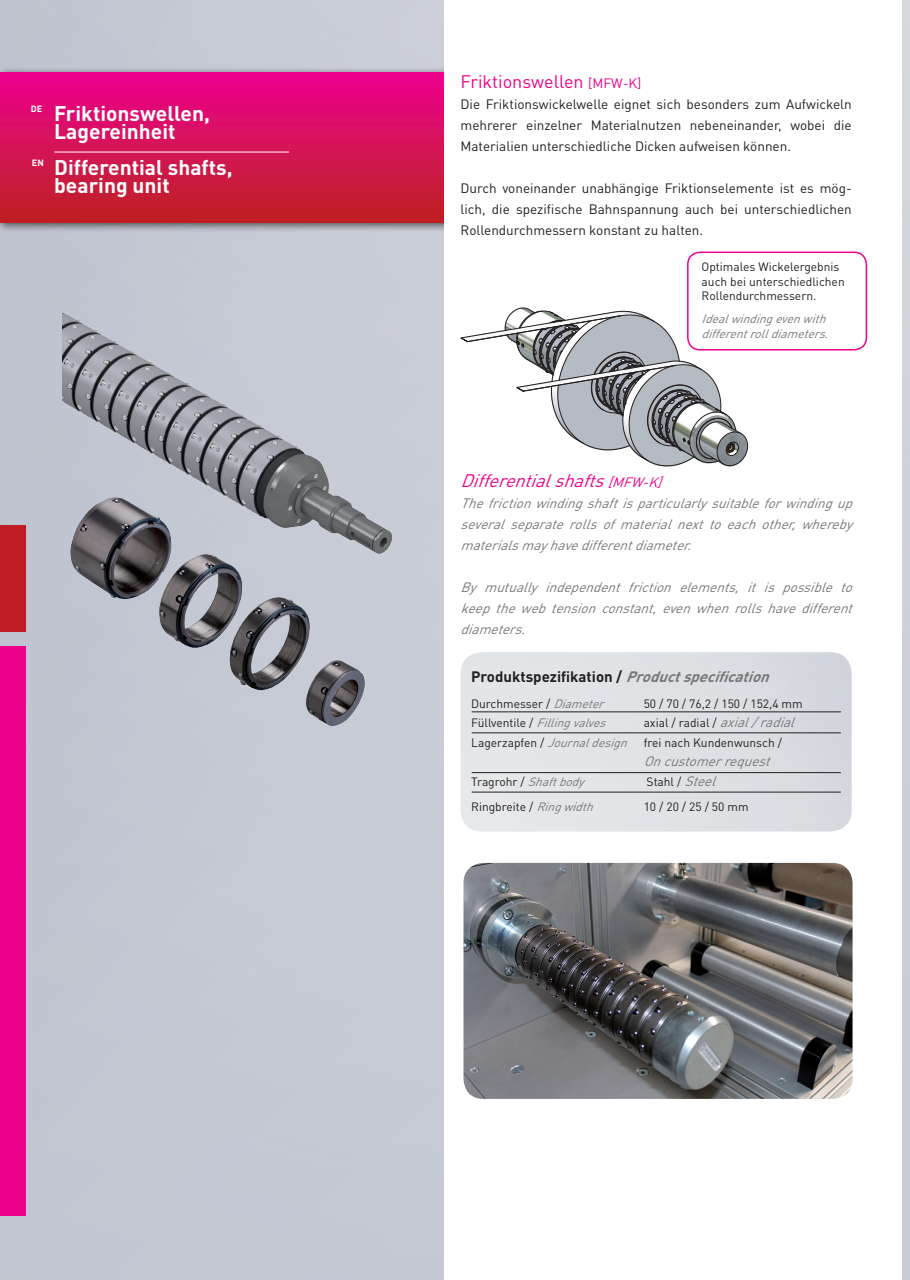
<style>
.page{position:relative;width:910px;height:1280px;background:#c4c9d3}
.page>*{position:absolute;margin:0;border:0;box-sizing:border-box;transform-origin:0 0}
.t1{font:700 21px/18px "DIN Pro";color:#fff}
.t2{font:italic 18px "DIN Pro";color:#ed028c}
.t3{font:18px "DIN Pro";color:#ed028c}
.t4{font:700 15px "DIN Pro";color:#231f20}
.t5{font:13.5px/21px "DIN Pro";color:#231f20;text-align:justify}
.t6{font:italic 13.5px/21px "DIN Pro";color:#76787b;text-align:justify}
.t7{font:12px/14.4px "DIN Pro";color:#231f20}
.t8{font:italic 12px/14.4px "DIN Pro";color:#76787b}
.t9{font:700 9px "DIN Pro";color:#fff}
.s1{font-size:13.5px}
.s2{font-style:italic;color:#76787b}
.s3{font-style:normal;color:#231f20}
.s4{font-style:italic;font-size:13.5px;color:#76787b}
</style>
<div class="page">
<div style="left:0;top:526px;width:26px;height:106px;background:#be1e23"></div>
<div style="left:0;top:646px;width:26px;height:569px;background:#ed028c"></div>
<img style="left:63px;top:313px;width:344px;height:250px">
<div style="left:0;top:66px;width:476px;height:167px;background:#231f20;opacity:.75"></div>
<div style="left:0;top:72px;width:466px;height:150px;background:linear-gradient(to bottom,#ee018e,#bd2222)"></div>
<div style="left:444px;top:0;width:457px;height:1280px;background:#fff"></div>
<hr style="left:54px;top:152px;width:235px;height:1px;background:#fff">
<img style="left:39px;top:489px;width:352px;height:305px">
<img style="left:460px;top:652px;width:392px;height:179px">
<hr style="left:472px;top:733px;width:369px;height:1px;background:#231f20">
<hr style="left:472px;top:772px;width:369px;height:1px;background:#231f20">
<hr style="left:472px;top:712px;width:369px;height:1px;background:#231f20">
<hr style="left:472px;top:792px;width:369px;height:1px;background:#231f20">
<img style="left:442px;top:302px;width:315px;height:213px">
<svg style="left:460px;top:307px;width:288px;height:159px"></svg>
<img style="left:463px;top:863px;width:389px;height:236px">
<div style="left:687px;top:252px;width:180px;height:98px;border:2px solid #ed028c;border-radius:12px"></div>
<p class="t9" style="left:31px;top:103px;width:13px">DE</p>
<p class="t9" style="left:32px;top:157px;width:13px">EN</p>
<h1 class="t1" style="left:54px;top:104px;width:157px">Friktionswellen,<br>Lagereinheit</h1>
<h1 class="t1" style="left:54px;top:158px;width:180px">Differential shafts, bearing unit</h1>
<h2 class="t3" style="left:460px;top:69px;width:183px">Friktionswellen <span class="s1">[MFW-K]</span></h2>
<p class="t5" style="left:460px;top:93px;width:393px">Die Friktionswickelwelle eignet sich besonders zum Aufwickeln mehrerer einzelner Materialnutzen nebeneinander, wobei die Materialien unterschiedliche Dicken aufweisen können.</p>
<p class="t5" style="left:460px;top:177px;width:393px">Durch voneinander unabhängige Friktionselemente ist es mög&shy;lich, die spezifische Bahnspannung auch bei unterschiedlichen Rollendurchmessern konstant zu halten.</p>
<p class="t7" style="left:702px;top:259px;width:145px">Optimales Wickelergebnis auch bei unterschiedlichen<br>Rollendurchmessern.</p>
<p class="t8" style="left:702px;top:311px;width:133px">Idealwindingevenwith differentrolldiameters.</p>
<h2 class="t2" style="left:460px;top:468px;width:208px">Differentialshafts<span class="s1">[MFW-K]</span></h2>
<p class="t6" style="left:460px;top:492px;width:399px">Thefrictionwindingshaftisparticularlysuitableforwindingup severalseparaterollsofmaterialnexttoeachother,whereby materialsmayhavedifferentdiameter.</p>
<p class="t6" style="left:460px;top:576px;width:399px">By mutually independent friction elements, it is possible to keepthewebtensionconstant,evenwhenrollshavedifferent diameters.</p>
<p class="t4" style="left:471px;top:666px;width:306px">Produktspezifikation / <span class="s2">Productspecification</span></p>
<p class="t7" style="left:471px;top:695px;width:139px">Durchmesser / <span class="s2">Diameter</span></p>
<p class="t7" style="left:644px;top:695px;width:161px">50 / 70 / 76,2 / 150 / 152,4 mm</p>
<p class="t8" style="left:471px;top:715px;width:141px"><span class="s3">F ü l lv e n t i l e /</span> Fillingvalves</p>
<p class="t7" style="left:471px;top:712px;width:331px;line-height:19.5px;text-indent:172px">a x i a l / ra d i a l / <span class="s4">axial/radial<br></span>Lagerzapfen / <span class="s2">Journaldesign</span> frei nach Kundenwunsch /</p>
<p class="t6" style="left:644px;top:750px;width:133px">Oncustomerrequest</p>
<p class="t7" style="left:471px;top:773px;width:119px">T r a g r o h r / <span class="s2">Shaftbody</span></p>
<p class="t7" style="left:647px;top:773px;width:76px">S t a h l / <span class="s4">Steel</span></p>
<p class="t7" style="left:471px;top:799px;width:128px">Ringbreite / <span class="s2">Ringwidth</span></p>
<p class="t7" style="left:644px;top:799px;width:106px">10 / 20 / 25 / 50 mm</p>
</div>
